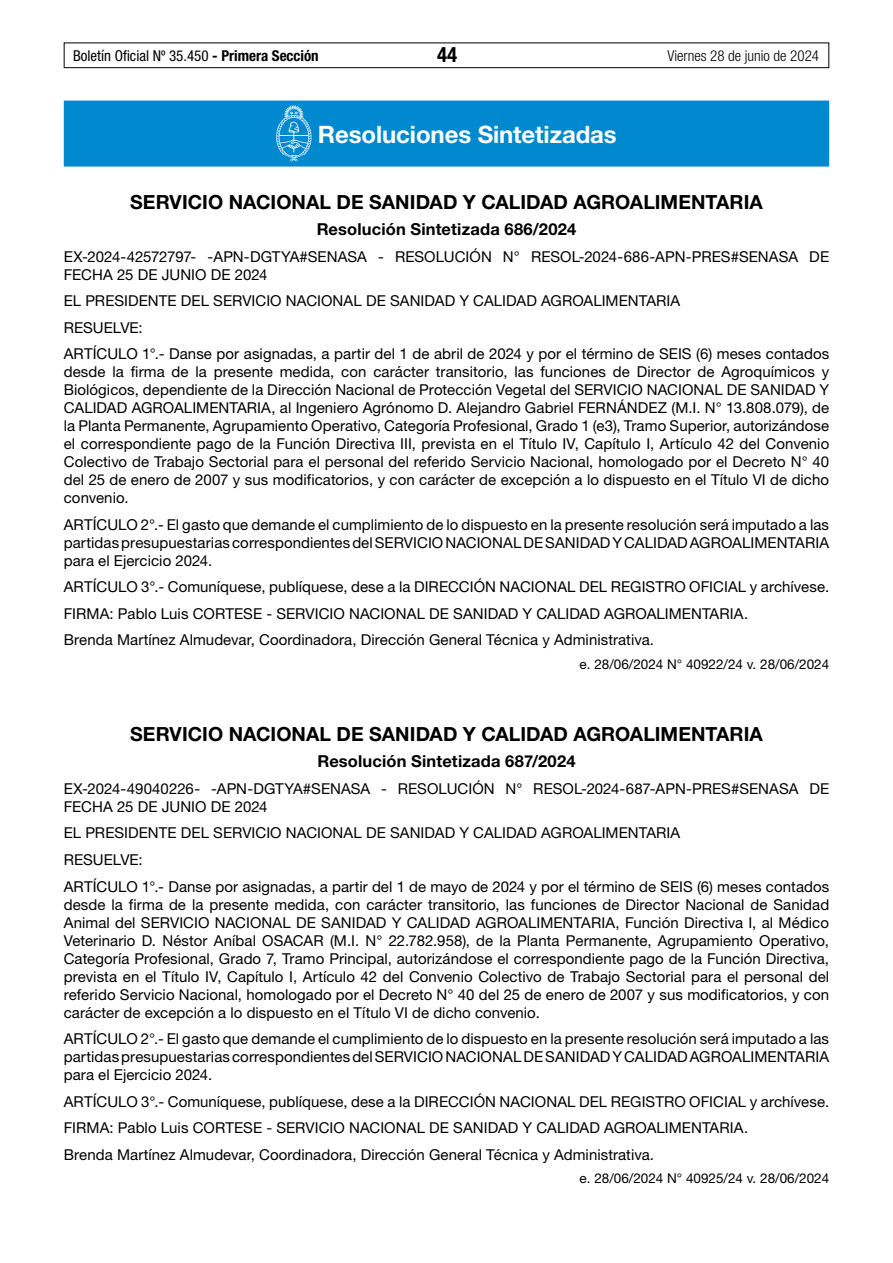
<style>
.page{position:relative;width:893px;height:1263px;background:#fff}
.page>*{position:absolute;margin:0;border:0;box-sizing:border-box;transform-origin:0 0}
.t1{font:700 24px "Helvetica Neue LT Std";letter-spacing:-.005em;color:#fff}
.t2{font:700 condensed 21px "Helvetica Neue LT Std";color:#000}
.t3{font:700 19.5px "Helvetica Neue LT Std";letter-spacing:.005em;color:#000}
.t4{font:700 16.5px "Helvetica Neue LT Std";letter-spacing:.01em;color:#000}
.t5{font:15px/18px "Helvetica Neue LT Std";letter-spacing:.005em;color:#000}
.t6{font:condensed 15px "Helvetica Neue LT Std";color:#000}
.t7{font:300 condensed 15px "Helvetica Neue LT Std";color:#000}
.t8{font:13.5px "Helvetica Neue LT Std";color:#000}
.s1{font-weight:700}
</style>
<div class="page">
<div style="left:64px;top:43px;width:765px;height:25px;border:1px solid #000"></div>
<div style="left:64px;top:101px;width:765px;height:66px;background:#0089cf"></div>
<svg style="left:276px;top:105px;width:35px;height:56px"></svg>
<p class="t6" style="left:73px;top:47px;width:247px">Boletín Oficial Nº 35.450 <span class="s1">- Primera Sección</span></p>
<h2 class="t2" style="left:437px;top:42px;width:22px">44</h2>
<p class="t7" style="left:667px;top:47px;width:153px">Viernes 28 de junio de 2024</p>
<h1 class="t1" style="left:318px;top:120px;width:300px">Resoluciones Sintetizadas</h1>
<h3 class="t3" style="left:130px;top:190px;width:634px">SERVICIO NACIONAL DE SANIDAD Y CALIDAD AGROALIMENTARIA</h3>
<p class="t4" style="left:317px;top:219px;width:261px">Resolución Sintetizada 686/2024</p>
<p class="t5" style="left:64px;top:247px;width:767px">EX-2024-42572797- -APN-DGTYA#SENASA - RESOLUCIÓN N° RESOL-2024-686-APN-PRES#SENASA DE<br>FECHA 25 DE JUNIO DE 2024</p>
<p class="t5" style="left:64px;top:288px;width:767px;line-height:26.5px">EL PRESIDENTE DEL SERVICIO NACIONAL DE SANIDAD Y CALIDAD AGROALIMENTARIA<br>RESUELVE:<br>ARTÍCULO 1°.- Danse por asignadas, a partir del 1 de abril de 2024 y por el término de SEIS (6) meses contados</p>
<p class="t5" style="left:64px;top:363px;width:767px;text-align:justify">desde la firma de la presente medida, con carácter transitorio, las funciones de Director de Agroquímicos y Biológicos, dependiente de la Dirección Nacional de Protección Vegetal del SERVICIO NACIONAL DE SANIDAD Y CALIDAD AGROALIMENTARIA, al Ingeniero Agrónomo D. Alejandro Gabriel FERNÁNDEZ (M.I. N° 13.808.079), de la Planta Permanente, Agrupamiento Operativo, Categoría Profesional, Grado 1 (e3), Tramo Superior, autorizándose el correspondiente pago de la Función Directiva III, prevista en el Título IV, Capítulo I, Artículo 42 del Convenio Colectivo de Trabajo Sectorial para el personal del referido Servicio Nacional, homologado por el Decreto N° 40 del 25 de enero de 2007 y sus modificatorios, y con carácter de excepción a lo dispuesto en el Título VI de dicho convenio.</p>
<p class="t5" style="left:64px;top:515px;width:767px;text-align:justify">ARTÍCULO 2°.- El gasto que demande el cumplimiento de lo dispuesto en la presente resolución será imputado a las partidas presupuestarias correspondientes del SERVICIO NACIONAL DE SANIDAD Y CALIDAD AGROALIMENTARIA para el Ejercicio 2024.</p>
<p class="t5" style="left:64px;top:574px;width:767px;line-height:26.5px">ARTÍCULO 3°.- Comuníquese, publíquese, dese a la DIRECCIÓN NACIONAL DEL REGISTRO OFICIAL y archívese.<br>FIRMA: Pablo Luis CORTESE - SERVICIO NACIONAL DE SANIDAD Y CALIDAD AGROALIMENTARIA.<br>Brenda Martínez Almudevar, Coordinadora, Dirección General Técnica y Administrativa.</p>
<p class="t8" style="left:580px;top:656px;width:251px">e. 28/06/2024 N° 40922/24 v. 28/06/2024</p>
<h3 class="t3" style="left:130px;top:722px;width:634px">SERVICIO NACIONAL DE SANIDAD Y CALIDAD AGROALIMENTARIA</h3>
<p class="t4" style="left:317px;top:751px;width:260px">Resolución Sintetizada 687/2024</p>
<p class="t5" style="left:64px;top:779px;width:767px">EX-2024-49040226- -APN-DGTYA#SENASA - RESOLUCIÓN N° RESOL-2024-687-APN-PRES#SENASA DE<br>FECHA 25 DE JUNIO DE 2024</p>
<p class="t5" style="left:64px;top:820px;width:767px;line-height:26.5px">EL PRESIDENTE DEL SERVICIO NACIONAL DE SANIDAD Y CALIDAD AGROALIMENTARIA<br>RESUELVE:<br>ARTÍCULO 1°.- Danse por asignadas, a partir del 1 de mayo de 2024 y por el término de SEIS (6) meses contados</p>
<p class="t5" style="left:64px;top:895px;width:767px;text-align:justify">desde la firma de la presente medida, con carácter transitorio, las funciones de Director Nacional de Sanidad Animal del SERVICIO NACIONAL DE SANIDAD Y CALIDAD AGROALIMENTARIA, Función Directiva I, al Médico Veterinario D. Néstor Aníbal OSACAR (M.I. N° 22.782.958), de la Planta Permanente, Agrupamiento Operativo, Categoría Profesional, Grado 7, Tramo Principal, autorizándose el correspondiente pago de la Función Directiva, prevista en el Título IV, Capítulo I, Artículo 42 del Convenio Colectivo de Trabajo Sectorial para el personal del referido Servicio Nacional, homologado por el Decreto N° 40 del 25 de enero de 2007 y sus modificatorios, y con carácter de excepción a lo dispuesto en el Título VI de dicho convenio.</p>
<p class="t5" style="left:64px;top:1029px;width:767px;text-align:justify">ARTÍCULO 2°.- El gasto que demande el cumplimiento de lo dispuesto en la presente resolución será imputado a las partidas presupuestarias correspondientes del SERVICIO NACIONAL DE SANIDAD Y CALIDAD AGROALIMENTARIA para el Ejercicio 2024.</p>
<p class="t5" style="left:64px;top:1088px;width:767px;line-height:26.5px">ARTÍCULO 3°.- Comuníquese, publíquese, dese a la DIRECCIÓN NACIONAL DEL REGISTRO OFICIAL y archívese.<br>FIRMA: Pablo Luis CORTESE - SERVICIO NACIONAL DE SANIDAD Y CALIDAD AGROALIMENTARIA.<br>Brenda Martínez Almudevar, Coordinadora, Dirección General Técnica y Administrativa.</p>
<p class="t8" style="left:580px;top:1170px;width:251px">e. 28/06/2024 N° 40925/24 v. 28/06/2024</p>
</div>
